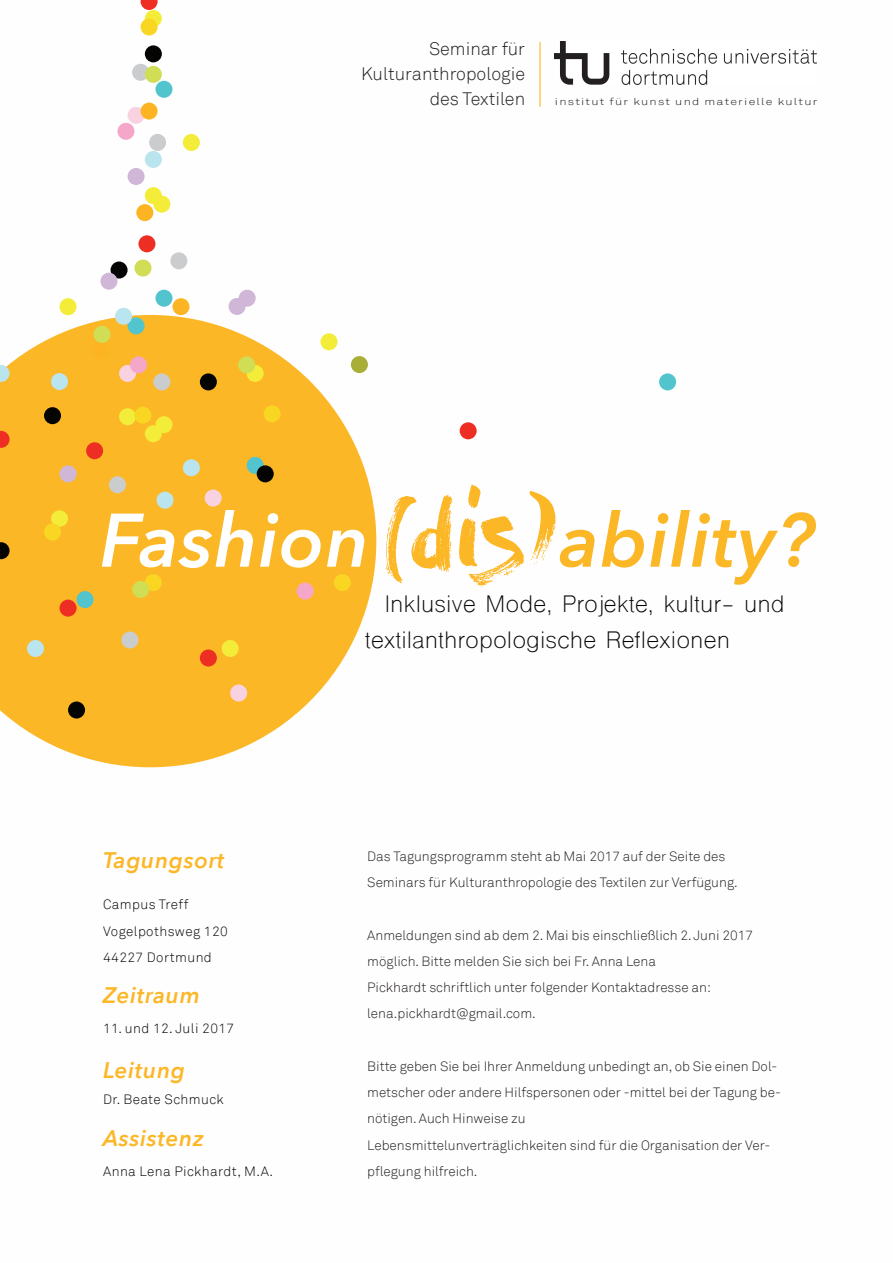
<style>
.page{position:relative;width:893px;height:1263px;background:#fff}
.page>*{position:absolute;margin:0;border:0;box-sizing:border-box;transform-origin:0 0}
.t1{font:93.75px "Dry Brush";color:#fcb726}
.t2{font:italic 600 75px "Avenir Next";letter-spacing:.01em;color:#fcb726}
.t3{font:italic 600 75px "Avenir Next";letter-spacing:.01em;color:#fff}
.t4{font:22.5px "Shree Dev 0714";letter-spacing:.03em;color:#040503}
.t5{font:italic 600 22.5px "Avenir Next";letter-spacing:.03em;color:#fcb726}
.t6{font:300 18px "Akkurat";color:#231f20}
.t7{font:300 13.5px/26.2px "Akkurat";color:#231f20}
.t8{font:300 13.5px "Akkurat";letter-spacing:.03em;color:#040503}
.t9{font:300 9.9px "Akkurat";letter-spacing:.1em;color:#231f20;scale:1.25 1}
</style>
<div class="page">
<svg style="left:0;top:315px;width:376px;height:452px;fill:#fcb726"></svg>
<div style="left:155px;top:416px;width:17px;height:17px;background:#f3ec39;border-radius:50%"></div>
<div style="left:145px;top:425px;width:17px;height:17px;background:#f3ec39;border-radius:50%"></div>
<div style="left:145px;top:10px;width:17px;height:17px;background:#f3ec39;border-radius:50%"></div>
<div style="left:145px;top:187px;width:17px;height:17px;background:#f3ec39;border-radius:50%"></div>
<div style="left:153px;top:196px;width:17px;height:17px;background:#f3ec39;border-radius:50%"></div>
<div style="left:119px;top:408px;width:17px;height:17px;background:#f3ec39;border-radius:50%"></div>
<div style="left:51px;top:510px;width:17px;height:17px;background:#f3ec39;border-radius:50%"></div>
<div style="left:320px;top:333px;width:18px;height:17px;background:#f3ec39;border-radius:50%"></div>
<div style="left:60px;top:298px;width:17px;height:17px;background:#f3ec39;border-radius:50%"></div>
<div style="left:183px;top:134px;width:17px;height:17px;background:#f3ec39;border-radius:50%"></div>
<div style="left:247px;top:365px;width:17px;height:17px;background:#f3ec39;border-radius:50%"></div>
<div style="left:222px;top:640px;width:17px;height:17px;background:#f3ec39;border-radius:50%"></div>
<div style="left:155px;top:81px;width:17px;height:17px;background:#51c4cd;border-radius:50%"></div>
<div style="left:128px;top:317px;width:17px;height:17px;background:#51c4cd;border-radius:50%"></div>
<div style="left:247px;top:457px;width:17px;height:17px;background:#51c4cd;border-radius:50%"></div>
<div style="left:155px;top:290px;width:17px;height:17px;background:#51c4cd;border-radius:50%"></div>
<div style="left:77px;top:591px;width:17px;height:17px;background:#51c4cd;border-radius:50%"></div>
<div style="left:145px;top:45px;width:17px;height:17px;background:#040503;border-radius:50%"></div>
<div style="left:257px;top:465px;width:17px;height:17px;background:#040503;border-radius:50%"></div>
<div style="left:111px;top:261px;width:17px;height:18px;background:#040503;border-radius:50%"></div>
<div style="left:200px;top:373px;width:17px;height:17px;background:#040503;border-radius:50%"></div>
<div style="left:68px;top:701px;width:17px;height:17px;background:#040503;border-radius:50%"></div>
<svg style="left:0;top:542px;width:10px;height:17px"></svg>
<div style="left:128px;top:107px;width:17px;height:17px;background:#f9d2e2;border-radius:50%"></div>
<div style="left:119px;top:365px;width:17px;height:17px;background:#f9d2e2;border-radius:50%"></div>
<div style="left:351px;top:356px;width:17px;height:17px;background:#a9ae36;border-radius:50%"></div>
<div style="left:117px;top:123px;width:17px;height:17px;background:#f5a7ca;border-radius:50%"></div>
<div style="left:230px;top:684px;width:17px;height:17px;background:#f9d2e2;border-radius:50%"></div>
<div style="left:205px;top:490px;width:17px;height:17px;background:#f9d2e2;border-radius:50%"></div>
<div style="left:86px;top:442px;width:17px;height:17px;background:#ee2e22;border-radius:50%"></div>
<div style="left:460px;top:422px;width:17px;height:17px;background:#ee2e22;border-radius:50%"></div>
<div style="left:60px;top:600px;width:17px;height:17px;background:#ee2e22;border-radius:50%"></div>
<svg style="left:141px;top:0;width:17px;height:10px"></svg>
<div style="left:138px;top:235px;width:17px;height:17px;background:#ee2e22;border-radius:50%"></div>
<div style="left:200px;top:649px;width:17px;height:17px;background:#ee2e22;border-radius:50%"></div>
<svg style="left:0;top:431px;width:10px;height:17px"></svg>
<div style="left:115px;top:308px;width:17px;height:17px;background:#bae4ee;border-radius:50%"></div>
<div style="left:145px;top:151px;width:17px;height:17px;background:#bae4ee;border-radius:50%"></div>
<div style="left:51px;top:373px;width:17px;height:17px;background:#bae4ee;border-radius:50%"></div>
<svg style="left:0;top:365px;width:10px;height:17px"></svg>
<div style="left:183px;top:459px;width:17px;height:17px;background:#bae4ee;border-radius:50%"></div>
<div style="left:27px;top:640px;width:17px;height:17px;background:#bae4ee;border-radius:50%"></div>
<div style="left:157px;top:492px;width:17px;height:17px;background:#bae4ee;border-radius:50%"></div>
<div style="left:170px;top:252px;width:17px;height:17px;background:#cbccce;border-radius:50%"></div>
<div style="left:132px;top:64px;width:17px;height:17px;background:#cbccce;border-radius:50%"></div>
<div style="left:149px;top:134px;width:17px;height:17px;background:#cbccce;border-radius:50%"></div>
<div style="left:153px;top:373px;width:17px;height:17px;background:#cbccce;border-radius:50%"></div>
<div style="left:109px;top:476px;width:17px;height:17px;background:#cbccce;border-radius:50%"></div>
<div style="left:121px;top:631px;width:17px;height:17px;background:#cbccce;border-radius:50%"></div>
<div style="left:659px;top:373px;width:17px;height:17px;background:#51c4cd;border-radius:50%"></div>
<div style="left:136px;top:204px;width:17px;height:17px;background:#fcb423;border-radius:50%"></div>
<div style="left:172px;top:298px;width:17px;height:17px;background:#fcb423;border-radius:50%"></div>
<div style="left:134px;top:407px;width:17px;height:17px;background:#f8d622;border-radius:50%"></div>
<div style="left:145px;top:574px;width:17px;height:17px;background:#f8d622;border-radius:50%"></div>
<div style="left:264px;top:405px;width:17px;height:17px;background:#f8d622;border-radius:50%"></div>
<div style="left:44px;top:524px;width:17px;height:17px;background:#f8d622;border-radius:50%"></div>
<div style="left:334px;top:574px;width:17px;height:17px;background:#f8d622;border-radius:50%"></div>
<div style="left:141px;top:18px;width:17px;height:18px;background:#f8d622;border-radius:50%"></div>
<div style="left:141px;top:103px;width:17px;height:17px;background:#fcb423;border-radius:50%"></div>
<div style="left:92px;top:342px;width:17px;height:17px;background:#fcb423;border-radius:50%"></div>
<div style="left:44px;top:407px;width:17px;height:17px;background:#040503;border-radius:50%"></div>
<div style="left:128px;top:168px;width:17px;height:17px;background:#d0b6d7;border-radius:50%"></div>
<div style="left:100px;top:273px;width:17px;height:17px;background:#d0b6d7;border-radius:50%"></div>
<div style="left:229px;top:298px;width:17px;height:17px;background:#d0b6d7;border-radius:50%"></div>
<div style="left:239px;top:290px;width:17px;height:17px;background:#d0b6d7;border-radius:50%"></div>
<div style="left:60px;top:465px;width:17px;height:17px;background:#d0b6d7;border-radius:50%"></div>
<div style="left:130px;top:356px;width:17px;height:17px;background:#f5a7ca;border-radius:50%"></div>
<div style="left:297px;top:583px;width:17px;height:17px;background:#f5a7ca;border-radius:50%"></div>
<div style="left:145px;top:66px;width:17px;height:17px;background:#cfde55;border-radius:50%"></div>
<div style="left:134px;top:260px;width:17px;height:17px;background:#cfde55;border-radius:50%"></div>
<div style="left:238px;top:356px;width:17px;height:17px;background:#cfde55;border-radius:50%"></div>
<div style="left:94px;top:326px;width:17px;height:17px;background:#cfde55;border-radius:50%"></div>
<div style="left:132px;top:581px;width:17px;height:17px;background:#cfde55;border-radius:50%"></div>
<img style="left:555px;top:42px;width:262px;height:42px">
<hr style="left:539px;top:42px;width:2px;height:65px;background:#fcb726">
<p class="t6" style="left:429px;top:39px;width:98px">Seminar für</p>
<p class="t6" style="left:361px;top:63px;width:166px">Kulturanthropologie</p>
<p class="t6" style="left:430px;top:88px;width:97px">des Textilen</p>
<p class="t9" style="left:555px;top:96px;width:212px">institut für kunst und materielle kultur</p>
<p class="t1" style="left:374px;top:487px;width:184px;rotate:-5deg">(dis)</p>
<p class="t3" style="left:100px;top:476px;width:271px">Fashion</p>
<p class="t2" style="left:559px;top:476px;width:257px">ability?</p>
<p class="t4" style="left:385px;top:590px;width:401px">Inklusive Mode, Projekte, kultur- und</p>
<p class="t4" style="left:365px;top:626px;width:366px">textilanthropologische Reflexionen</p>
<p class="t5" style="left:103px;top:841px;width:123px">Tagungsort</p>
<p class="t8" style="left:103px;top:896px;width:87px">Campus Treff</p>
<p class="t8" style="left:103px;top:923px;width:126px">Vogelpothsweg 120</p>
<p class="t8" style="left:103px;top:949px;width:110px">44227 Dortmund</p>
<p class="t5" style="left:103px;top:976px;width:98px">Zeitraum</p>
<p class="t8" style="left:103px;top:1020px;width:133px">11. und 12. Juli 2017</p>
<p class="t5" style="left:103px;top:1051px;width:83px">Leitung</p>
<p class="t8" style="left:103px;top:1091px;width:122px">Dr. Beate Schmuck</p>
<p class="t5" style="left:103px;top:1118px;width:102px">Assistenz</p>
<p class="t8" style="left:103px;top:1163px;width:172px">Anna Lena Pickhardt, M.A.</p>
<p class="t7" style="left:367px;top:843px;width:360px">Das Tagungsprogramm steht ab Mai 2017 auf der Seite des</p>
<p class="t7" style="left:367px;top:869px;width:372px">Seminars für Kulturanthropologie des Textilen zur Verfügung.</p>
<p class="t7" style="left:367px;top:922px;width:387px">Anmeldungen sind ab dem 2. Mai bis einschließlich 2. Juni 2017 möglich. Bitte melden Sie sich bei Fr. Anna Lena</p>
<p class="t7" style="left:367px;top:974px;width:345px">Pickhardt schriftlich unter folgender Kontaktadresse an:</p>
<p class="t7" style="left:367px;top:1001px;width:170px">lena.pickhardt@gmail.com.</p>
<p class="t7" style="left:367px;top:1053px;width:415px">Bitte geben Sie bei Ihrer Anmeldung unbedingt an, ob Sie einen Dol&shy;metscher oder andere Hilfspersonen oder -mittel bei der Tagung be&shy;nötigen. Auch Hinweise zu</p>
<p class="t7" style="left:367px;top:1132px;width:405px">Lebensmittelunverträglichkeiten sind für die Organisation der Ver&shy;pflegung hilfreich.</p>
</div>
